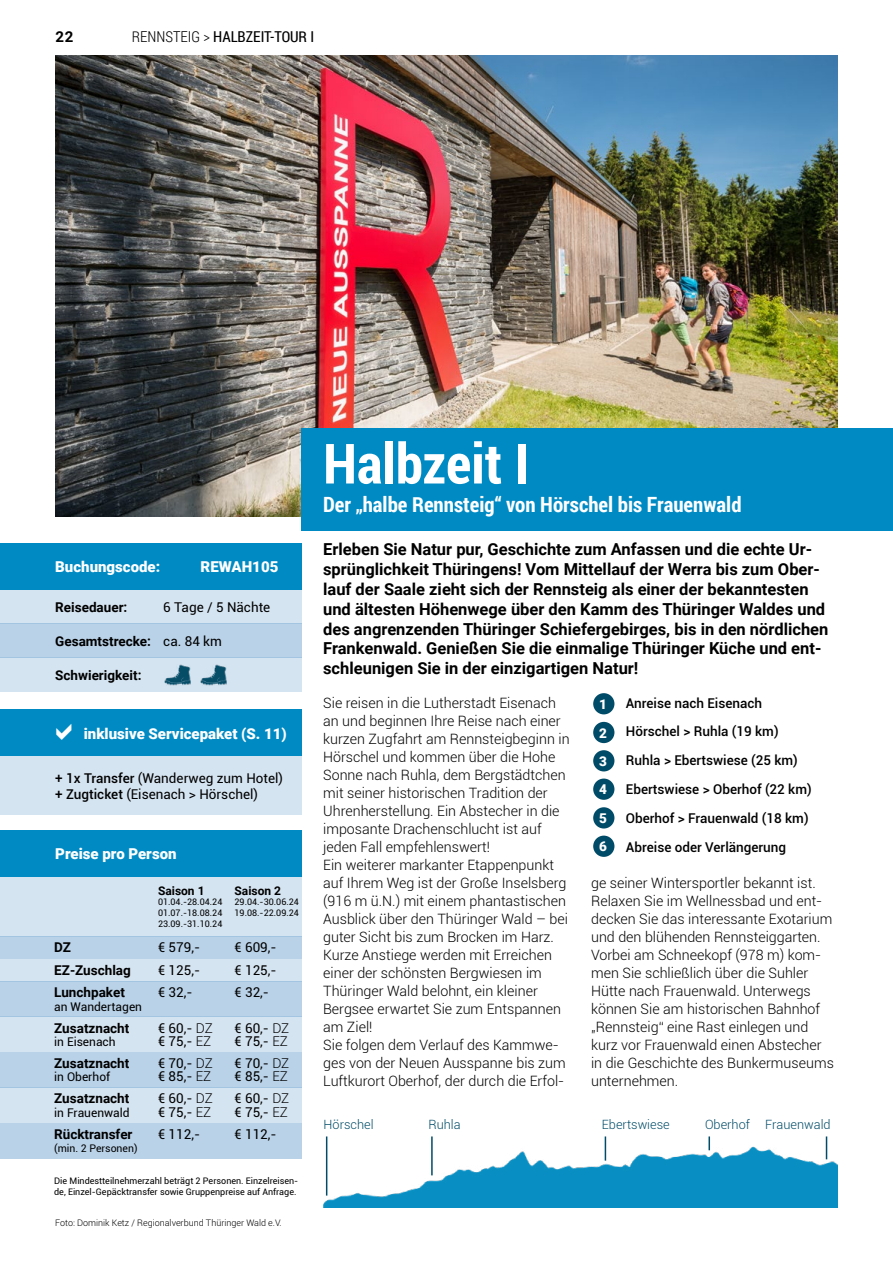
<style>
.page{position:relative;width:893px;height:1263px;background:#fff}
.page>*{position:absolute;margin:0;border:0;box-sizing:border-box;transform-origin:0 0}
.t1{font:700 55.5px "Roboto Condensed";color:#fff}
.t2{font:700 21px "Roboto Condensed";color:#fff}
.t3{font:700 16.5px/19.8px "Roboto";color:#000}
.t4{font:900 15px "Roboto";color:#fff}
.t5{font:15px "Roboto Condensed";color:#000}
.t6{font:700 15px "Roboto";color:#000}
.t7{font:300 14.25px/18px "Roboto";color:#000}
.t8{font:13.5px/13.5px "Roboto";color:#000}
.t9{font:500 13.5px/28.8px "Roboto";color:#000}
.t10{font:700 13.5px "Roboto";color:#000}
.t11{font:900 13.5px/28.3px "Roboto";color:#fff}
.t12{font:300 12.75px "Roboto";color:#004b67}
.t13{font:12px "Roboto";color:#000}
.t14{font:700 12px "Roboto";color:#000}
.t15{font:10.5px "Roboto";color:#000}
.t16{font:9px/10.8px "Roboto";color:#000}
.t17{font:300 9px "Roboto";color:#000}
.s1{font-weight:300}
.s2{font-weight:400}
.s3{font-weight:500}
</style>
<div class="page">
<img style="left:323px;top:1136px;width:515px;height:72px">
<img style="left:55px;top:55px;width:783px;height:462px">
<div style="left:0;top:590px;width:302px;height:34px;background:#d5e4f1"></div>
<div style="left:0;top:658px;width:302px;height:34px;background:#d5e4f1"></div>
<div style="left:0;top:624px;width:302px;height:34px;background:#b9d2e8"></div>
<div style="left:0;top:543px;width:302px;height:47px;background:#008ac3"></div>
<div style="left:0;top:830px;width:302px;height:47px;background:#008ac3"></div>
<div style="left:302px;top:428px;width:591px;height:102px;background:#008ac4"></div>
<div style="left:0;top:877px;width:302px;height:59px;background:#d5e4f1"></div>
<div style="left:0;top:959px;width:302px;height:22px;background:#d5e4f1"></div>
<div style="left:0;top:1087px;width:302px;height:36px;background:#d5e4f1"></div>
<div style="left:0;top:1016px;width:302px;height:36px;background:#d5e4f1"></div>
<div style="left:0;top:936px;width:302px;height:23px;background:#b9d2e8"></div>
<div style="left:0;top:981px;width:302px;height:35px;background:#b9d2e8"></div>
<div style="left:0;top:1052px;width:302px;height:35px;background:#b9d2e8"></div>
<div style="left:0;top:1123px;width:302px;height:35px;background:#b9d2e8"></div>
<img style="left:164px;top:664px;width:26px;height:21px">
<div style="left:593px;top:693px;width:21px;height:21px;background:#004b67;border-radius:50%"></div>
<div style="left:593px;top:778px;width:21px;height:22px;background:#004b67;border-radius:50%"></div>
<div style="left:593px;top:722px;width:21px;height:21px;background:#004b67;border-radius:50%"></div>
<div style="left:593px;top:807px;width:21px;height:21px;background:#004b67;border-radius:50%"></div>
<div style="left:593px;top:836px;width:21px;height:21px;background:#004b67;border-radius:50%"></div>
<div style="left:593px;top:750px;width:21px;height:21px;background:#004b67;border-radius:50%"></div>
<img style="left:200px;top:664px;width:27px;height:21px">
<hr style="left:326px;top:1136px;width:1px;height:59px;background:#004b67">
<hr style="left:431px;top:1136px;width:2px;height:39px;background:#004b67">
<svg style="left:605px;top:1136px;width:1px;height:24px"></svg>
<svg style="left:708px;top:1136px;width:2px;height:14px"></svg>
<svg style="left:826px;top:1136px;width:1px;height:23px"></svg>
<div style="left:0;top:709px;width:302px;height:47px;background:#008ac3"></div>
<div style="left:0;top:757px;width:302px;height:58px;background:#d5e4f1"></div>
<p class="t6" style="left:56px;top:26px;width:19px">22</p>
<p class="t5" style="left:132px;top:26px;width:184px"><span class="s1">RENNSTEIG &gt;</span> HALBZEIT-TOUR I</p>
<p class="t4" style="left:55px;top:556px;width:106px">Buchungscode:</p>
<p class="t4" style="left:201px;top:556px;width:79px">REWAH105</p>
<p class="t10" style="left:55px;top:597px;width:74px">Reisedauer:</p>
<p class="t8" style="left:163px;top:600px;width:108px">6 Tage / 5 Nächte</p>
<p class="t10" style="left:55px;top:631px;width:168px">Gesamtstrecke: <span class="s2">ca. 84 km</span></p>
<p class="t10" style="left:55px;top:665px;width:88px">Schwierigkeit:</p>
<p class="t4" style="left:84px;top:723px;width:205px">inklusive Servicepaket (S. 11)</p>
<p class="t8" style="left:55px;top:769px;width:229px;line-height:16.2px"><span class="s3">+ 1x Transfer</span> (Wanderweg zum Hotel) <span class="s3">+ Zugticket</span> (Eisenach &gt; Hörschel)</p>
<p class="t4" style="left:55px;top:843px;width:123px">Preise pro Person</p>
<p class="t14" style="left:158px;top:882px;width:48px">Saison 1</p>
<p class="t16" style="left:158px;top:896px;width:66px;text-align:justify">01.04.-28.04.24<br>01.07.-18.08.24<br>23.09.-31.10.24</p>
<p class="t14" style="left:235px;top:882px;width:48px">Saison 2</p>
<p class="t16" style="left:235px;top:896px;width:66px">29.04.-30.06.24<br>19.08.-22.09.24</p>
<p class="t10" style="left:54px;top:938px;width:18px">DZ</p>
<p class="t8" style="left:158px;top:940px;width:44px">€ 579,-</p>
<p class="t8" style="left:235px;top:940px;width:44px">€ 609,-</p>
<p class="t10" style="left:54px;top:960px;width:78px">EZ-Zuschlag</p>
<p class="t8" style="left:158px;top:963px;width:44px">€ 125,-</p>
<p class="t8" style="left:235px;top:963px;width:44px">€ 125,-</p>
<p class="t10" style="left:54px;top:983px;width:72px">Lunchpaket</p>
<p class="t13" style="left:54px;top:998px;width:89px">an Wandertagen</p>
<p class="t8" style="left:158px;top:985px;width:36px">€ 32,-</p>
<p class="t8" style="left:235px;top:985px;width:36px">€ 32,-</p>
<p class="t10" style="left:54px;top:1018px;width:77px">Zusatznacht</p>
<p class="t13" style="left:54px;top:1033px;width:63px">in Eisenach</p>
<p class="t8" style="left:158px;top:1021px;width:56px">€ 60,- <span class="s1">DZ </span>€ 75,- <span class="s1">EZ</span></p>
<p class="t8" style="left:235px;top:1021px;width:56px">€ 60,- <span class="s1">DZ </span>€ 75,- <span class="s1">EZ</span></p>
<p class="t10" style="left:54px;top:1054px;width:77px">Zusatznacht</p>
<p class="t13" style="left:54px;top:1069px;width:57px">in Oberhof</p>
<p class="t8" style="left:158px;top:1056px;width:56px">€ 70,- <span class="s1">DZ </span>€ 85,- <span class="s1">EZ</span></p>
<p class="t8" style="left:235px;top:1056px;width:56px">€ 70,- <span class="s1">DZ </span>€ 85,- <span class="s1">EZ</span></p>
<p class="t10" style="left:54px;top:1089px;width:77px">Zusatznacht</p>
<p class="t13" style="left:54px;top:1104px;width:77px">in Frauenwald</p>
<p class="t8" style="left:158px;top:1091px;width:56px">€ 60,- <span class="s1">DZ </span>€ 75,- <span class="s1">EZ</span></p>
<p class="t8" style="left:235px;top:1091px;width:56px">€ 60,- <span class="s1">DZ </span>€ 75,- <span class="s1">EZ</span></p>
<p class="t10" style="left:54px;top:1124px;width:80px">Rücktransfer</p>
<p class="t15" style="left:54px;top:1141px;width:85px">(min. 2 Personen)</p>
<p class="t8" style="left:158px;top:1126px;width:44px">€ 112,-</p>
<p class="t8" style="left:235px;top:1126px;width:44px">€ 112,-</p>
<p class="t16" style="left:54px;top:1175px;width:246px">Die Mindestteilnehmerzahl beträgt 2 Personen. Einzelreisen&shy;de, Einzel-Gepäcktransfer sowie Gruppenpreise auf Anfrage.</p>
<p class="t17" style="left:55px;top:1216px;width:228px">Foto: Dominik Ketz / Regionalverbund Thüringer Wald e.V.</p>
<h1 class="t1" style="left:323px;top:425px;width:207px">Halbzeit I</h1>
<h2 class="t2" style="left:323px;top:489px;width:420px">Der „halbe Rennsteig“ von Hörschel bis Frauenwald</h2>
<p class="t3" style="left:323px;top:539px;width:507px">Erleben Sie Natur pur, Geschichte zum Anfassen und die echte Ur&shy;sprünglichkeit Thüringens! Vom Mittellauf der Werra bis zum Ober&shy;lauf der Saale zieht sich der Rennsteig als einer der bekanntesten und ältesten Höhenwege über den Kamm des Thüringer Waldes und des angrenzenden Thüringer Schiefergebirges, bis in den nördlichen Frankenwald. Genießen Sie die einmalige Thüringer Küche und ent&shy;schleunigen Sie in der einzigartigen Natur!</p>
<p class="t11" style="left:599px;top:689px;width:9px">1</p>
<p class="t7" style="left:323px;top:693px;width:248px">Sie reisen in die Lutherstadt Eisenach an und beginnen Ihre Reise nach einer kurzen Zugfahrt am Rennsteigbeginn in Hörschel und kommen über die Hohe Sonne nach Ruhla, dem Bergstädtchen mit seiner historischen Tradition der Uhrenherstellung. Ein Abstecher in die imposante Drachenschlucht ist auf jeden Fall empfehlenswert!<br>Ein weiterer markanter Etappenpunkt auf Ihrem Weg ist der Große Inselsberg (916 m ü.N.) mit einem phantastischen Ausblick über den Thüringer Wald – bei guter Sicht bis zum Brocken im Harz.<br>Kurze Anstiege werden mit Erreichen einer der schönsten Bergwiesen im Thüringer Wald belohnt, ein kleiner Bergsee erwartet Sie zum Entspannen am Ziel!<br>Sie folgen dem Verlauf des Kammwe&shy;ges von der Neuen Ausspanne bis zum Luftkurort Oberhof, der durch die Erfol-</p>
<p class="t9" style="left:626px;top:688px;width:187px">Anreise nach Eisenach<br>Hörschel &gt; Ruhla (19 km)<br>Ruhla &gt; Ebertswiese (25 km)<br>Ebertswiese &gt; Oberhof (22 km)<br>Oberhof &gt; Frauenwald (18 km)<br>Abreise oder Verlängerung</p>
<p class="t11" style="left:599px;top:718px;width:9px">2</p>
<p class="t11" style="left:599px;top:746px;width:9px">3</p>
<p class="t11" style="left:599px;top:775px;width:9px">4</p>
<p class="t11" style="left:599px;top:803px;width:9px">5<br>6</p>
<p class="t7" style="left:591px;top:873px;width:244px">ge seiner Wintersportler bekannt ist.<br>Relaxen Sie im Wellnessbad und ent&shy;decken Sie das interessante Exotarium und den blühenden Rennsteiggarten.<br>Vorbei am Schneekopf (978 m) kom&shy;men Sie schließlich über die Suhler Hütte nach Frauenwald. Unterwegs können Sie am historischen Bahnhof „Rennsteig“ eine Rast einlegen und kurz vor Frauenwald einen Abstecher in die Geschichte des Bunkermuseums unternehmen.</p>
<p class="t12" style="left:324px;top:1115px;width:52px">Hörschel</p>
<p class="t12" style="left:428px;top:1115px;width:34px">Ruhla</p>
<p class="t12" style="left:602px;top:1115px;width:69px">Ebertswiese</p>
<p class="t12" style="left:705px;top:1115px;width:127px">Oberhof Frauenwald</p>
</div>
